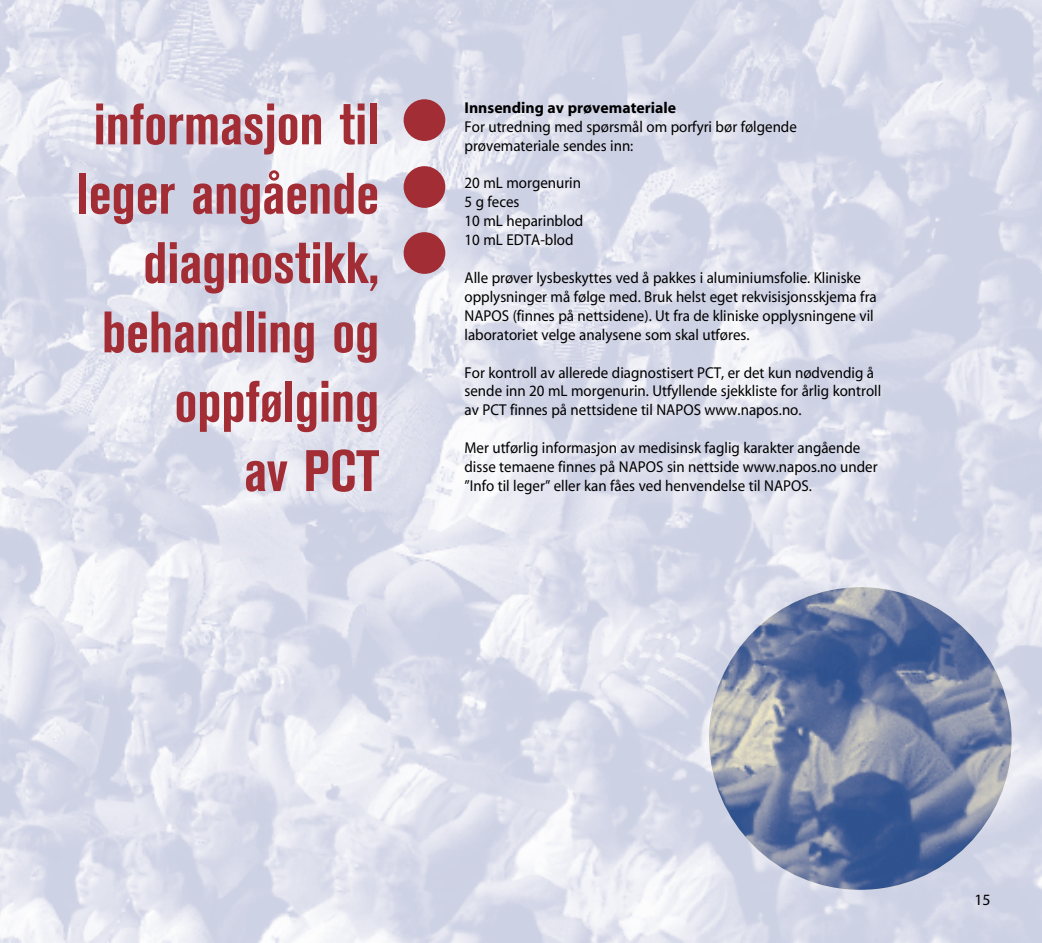
<style>
.page{position:relative;width:1042px;height:943px;background:#fff}
.page>*{position:absolute;margin:0;border:0;box-sizing:border-box;transform-origin:0 0}
.t1{font:700 condensed 57.75px/69.3px "Akzidenz Grotesk BE";color:#a22d35;text-align:right}
.t2{font:15.75px/18.9px "Myriad";color:#000;scale:.95 1}
.t3{font:700 15.75px "Myriad";color:#000}
.t4{font:15.75px "Myriad";color:#000}
</style>
<div class="page">
<img style="left:0;top:0;width:1042px;height:943px">
<img style="left:709px;top:587px;width:302px;height:302px;border-radius:151px">
<div style="left:404px;top:166px;width:41px;height:42px;background:#a22d35;border-radius:50%"></div>
<div style="left:404px;top:99px;width:41px;height:42px;background:#a22d35;border-radius:50%"></div>
<div style="left:404px;top:232px;width:41px;height:42px;background:#a22d35;border-radius:50%"></div>
<h1 class="t1" style="left:77px;top:90px;width:304px">informasjon til leger angående diagnostikk, behandling og oppfølging<br>av PCT</h1>
<p class="t3" style="left:464px;top:99px;width:213px">Innsending av prøvemateriale</p>
<p class="t2" style="left:464px;top:118px;width:351px">For utredning med spørsmål om porfyri bør følgende prøvemateriale sendes inn:</p>
<p class="t2" style="left:464px;top:174px;width:127px">20 mL morgenurin<br>5 g feces<br>10 mL heparinblod<br>10 mL EDTA-blod</p>
<p class="t2" style="left:464px;top:269px;width:435px">Alle prøver lysbeskyttes ved å pakkes i aluminiumsfolie. Kliniske opplysninger må følge med. Bruk helst eget rekvisisjonsskjema fra NAPOS (finnes på nettsidene). Ut fra de kliniske opplysningene vil laboratoriet velge analysene som skal utføres.</p>
<p class="t2" style="left:464px;top:363px;width:440px">For kontroll av allerede diagnostisert PCT, er det kun nødvendig å sende inn 20 mL morgenurin. Utfyllende sjekkliste for årlig kontroll av PCT finnes på nettsidene til NAPOS www.napos.no.</p>
<p class="t2" style="left:464px;top:439px;width:436px">Mer utførlig informasjon av medisinsk faglig karakter angående disse temaene finnes på NAPOS sin nettside www.napos.no under ”Info til leger” eller kan fåes ved henvendelse til NAPOS.</p>
<p class="t4" style="left:974px;top:892px;width:18px">15</p>
</div>
